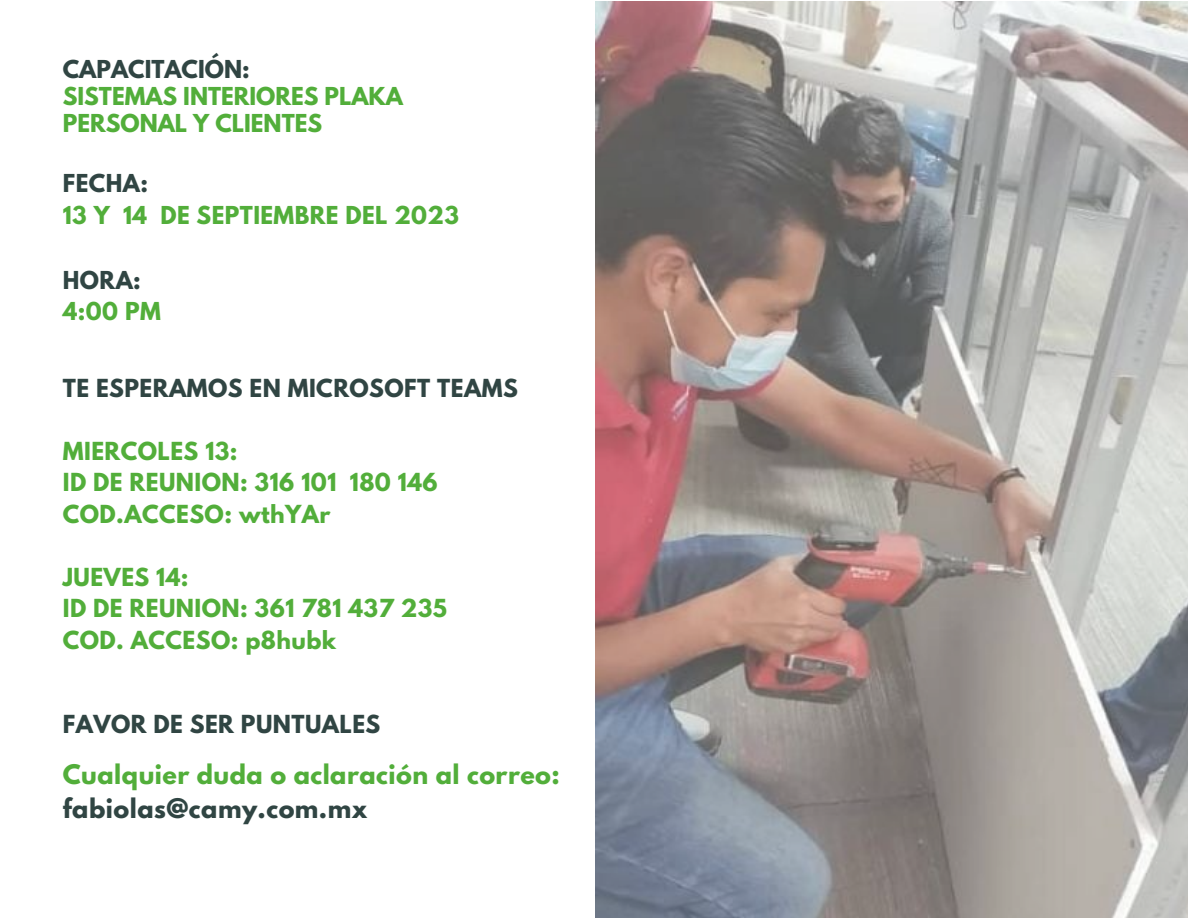
<style>
.page{position:relative;width:1188px;height:918px;background:#fff}
.page>*{position:absolute;margin:0;border:0;box-sizing:border-box;transform-origin:0 0}
.t1{font:700 23.85px/33.8px "League Spartan";letter-spacing:.02em;color:#52ae3a}
.t2{font:700 22.05px "League Spartan";letter-spacing:.02em;color:#52ae3a}
.t3{font:700 22.05px "League Spartan";letter-spacing:.02em;color:#304543}
.t4{font:700 21.9px/27px "League Spartan";color:#52ae3a}
.t5{font:700 21.9px "League Spartan";color:#304543}
.t6{font:700 21.9px "League Spartan";letter-spacing:.02em;color:#52ae3a}
.s1{color:#304543}
</style>
<div class="page">
<img style="left:596px;top:1px;width:592px;height:917px">
<p class="t5" style="left:63px;top:58px;width:188px">CAPACITACIÓN:</p>
<p class="t4" style="left:63px;top:86px;width:342px">SISTEMAS INTERIORES PLAKA<br>PERSONAL Y CLIENTES</p>
<p class="t5" style="left:63px;top:172px;width:87px">FECHA:</p>
<p class="t6" style="left:63px;top:204px;width:398px">13 Y 14 DE SEPTIEMBRE DEL 2023</p>
<p class="t5" style="left:63px;top:269px;width:80px">HORA:</p>
<p class="t4" style="left:63px;top:301px;width:99px">4:00 PM</p>
<p class="t3" style="left:63px;top:377px;width:456px">TE ESPERAMOS EN MICROSOFT TEAMS</p>
<p class="t2" style="left:63px;top:440px;width:176px">MIERCOLES 13:</p>
<p class="t2" style="left:63px;top:471px;width:376px">ID DE REUNION: 316 101 180 146</p>
<p class="t2" style="left:63px;top:503px;width:269px">COD.ACCESO: wthYAr</p>
<p class="t2" style="left:63px;top:566px;width:127px">JUEVES 14:</p>
<p class="t2" style="left:63px;top:597px;width:386px">ID DE REUNION: 361 781 437 235</p>
<p class="t2" style="left:63px;top:629px;width:275px">COD. ACCESO: p8hubk</p>
<p class="t3" style="left:63px;top:713px;width:319px">FAVOR DE SER PUNTUALES</p>
<p class="t1" style="left:63px;top:761px;width:499px">Cualquier duda o aclaración al correo: <span class="s1">fabiolas@camy.com.mx</span></p>
</div>
